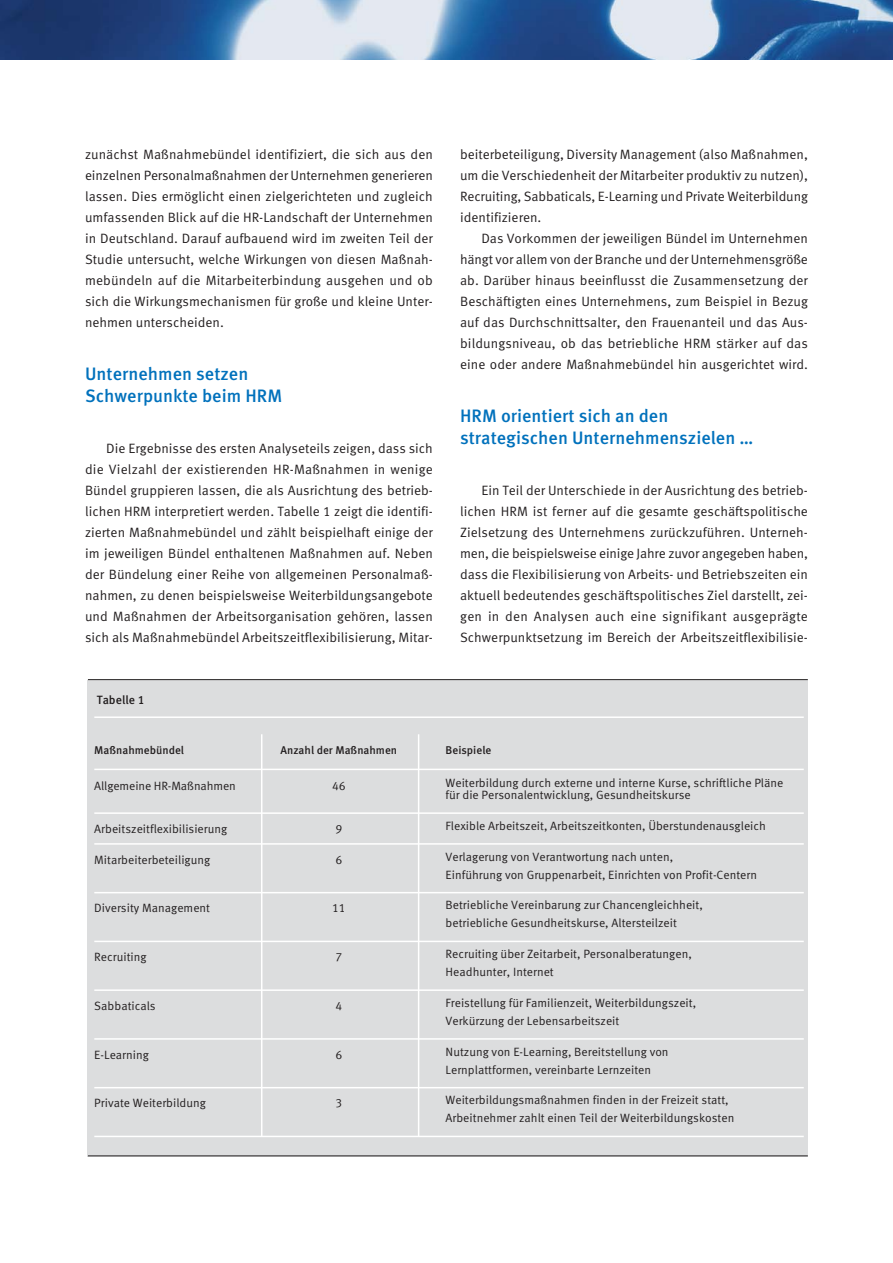
<style>
.page{position:relative;width:893px;height:1263px;background:#fff}
.page>*{position:absolute;margin:0;border:0;box-sizing:border-box;transform-origin:0 0}
.t1{font:500 18px/21.6px "Meta Pro";color:#0071bc}
.t2{font:13.5px/21px "Meta Pro";color:#231f20;text-align:justify}
.t3{font:12px/18px "Meta Pro";color:#231f20}
.t4{font:500 12px "Meta Pro";color:#231f20}
.t5{font:500 11.25px "Meta Pro";color:#231f20}
</style>
<div class="page">
<img style="left:0;top:0;width:892px;height:60px">
<div style="left:88px;top:680px;width:720px;height:477px;background:#dcddde"></div>
<hr style="left:88px;top:679px;width:720px;height:1px;background:#231f20">
<hr style="left:94px;top:716px;width:710px;height:2px;background:#fff">
<hr style="left:94px;top:769px;width:710px;height:1px;background:#fff">
<hr style="left:94px;top:812px;width:710px;height:2px;background:#fff">
<hr style="left:94px;top:843px;width:710px;height:2px;background:#fff">
<hr style="left:94px;top:892px;width:710px;height:1px;background:#fff">
<hr style="left:94px;top:941px;width:710px;height:1px;background:#fff">
<hr style="left:94px;top:989px;width:710px;height:2px;background:#fff">
<hr style="left:94px;top:1038px;width:710px;height:2px;background:#fff">
<hr style="left:94px;top:1087px;width:710px;height:1px;background:#fff">
<hr style="left:94px;top:1136px;width:710px;height:1px;background:#fff">
<hr style="left:88px;top:1156px;width:720px;height:1px;background:#231f20">
<hr style="left:261px;top:734px;width:1px;height:402px;background:#fff">
<hr style="left:418px;top:734px;width:1px;height:402px;background:#fff">
<p class="t2" style="left:85px;top:145px;width:349px">zunächst Maßnahmebündel identifiziert, die sich aus den einzelnen Personalmaßnahmen der Unternehmen generieren lassen. Dies ermöglicht einen zielgerichteten und zugleich umfassenden Blick auf die HR-Landschaft der Unternehmen in Deutschland. Darauf aufbauend wird im zweiten Teil der Studie untersucht, welche Wirkungen von diesen Maßnah&shy;mebündeln auf die Mitarbeiterbindung ausgehen und ob sich die Wirkungsmechanismen für große und kleine Unter&shy;nehmen unterscheiden.</p>
<h1 class="t1" style="left:85px;top:365px;width:199px">Unternehmen setzen<br>Schwerpunkte beim HRM</h1>
<p class="t2" style="left:85px;top:439px;width:349px;text-indent:21px">Die Ergebnisse des ersten Analyseteils zeigen, dass sich die Vielzahl der existierenden HR-Maßnahmen in wenige Bündel gruppieren lassen, die als Ausrichtung des betrieb - lichen HRM interpretiert werden. Tabelle 1 zeigt die identifi&shy;zierten Maßnahmebündel und zählt beispielhaft einige der im jeweiligen Bündel enthaltenen Maßnahmen auf. Neben der Bündelung einer Reihe von allgemeinen Personalmaß&shy;nahmen, zu denen beispielsweise Weiterbildungsangebote und Maßnahmen der Arbeitsorganisation gehören, lassen sich als Maßnahmebündel Arbeitszeit flexibilisierung, Mitar-</p>
<p class="t4" style="left:97px;top:695px;width:49px">Tabelle 1</p>
<p class="t2" style="left:460px;top:145px;width:349px">beiterbeteiligung, Diversity Management (also Maßnahmen, um die Verschiedenheit der Mit arbeiter produktiv zu nutzen), Recruiting, Sabbaticals, E-Learning und Private Weiterbildung identifizieren.</p>
<p class="t2" style="left:460px;top:229px;width:349px;text-indent:21px">Das Vorkommen der jeweiligen Bündel im Unternehmen hängt vor allem von der Branche und der Unternehmensgröße ab. Darüber hinaus beeinflusst die Zusammensetzung der Beschäftigten eines Unternehmens, zum Beispiel in Bezug auf das Durchschnittsalter, den Frauenanteil und das Aus - bildungsniveau, ob das betriebliche HRM stärker auf das eine oder andere Maßnahmebündel hin ausgerichtet wird.</p>
<h1 class="t1" style="left:460px;top:407px;width:295px">HRM orientiert sich an den strategischen Unternehmenszielen …</h1>
<p class="t2" style="left:460px;top:481px;width:349px;text-indent:21px">Ein Teil der Unterschiede in der Ausrichtung des betrieb&shy;lichen HRM ist ferner auf die gesamte geschäftspolitische Zielsetzung des Unternehmens zurückzuführen. Unterneh&shy;men, die beispielsweise einige Jahre zuvor angegeben haben, dass die Flexibilisierung von Arbeits- und Betriebszeiten ein aktuell bedeutendes geschäftspolitisches Ziel darstellt, zei&shy;gen in den Analysen auch eine signifikant ausgeprägte Schwerpunktsetzung im Bereich der Arbeitszeitflexibilisie-</p>
<p class="t5" style="left:94px;top:746px;width:91px">Maßnahmebündel</p>
<p class="t5" style="left:280px;top:746px;width:118px">Anzahl der Maßnahmen</p>
<p class="t5" style="left:445px;top:746px;width:47px">Beispiele</p>
<p class="t3" style="left:94px;top:778px;width:143px">Allgemeine HR-Maßnahmen</p>
<p class="t3" style="left:332px;top:778px;width:15px">46</p>
<p class="t3" style="left:445px;top:778px;width:339px;line-height:12px">Weiterbildung durch externe und interne Kurse, schriftliche Pläne für die Personalentwicklung, Gesundheitskurse</p>
<p class="t3" style="left:94px;top:821px;width:134px">Arbeitszeitflexibilisierung</p>
<p class="t3" style="left:335px;top:821px;width:8px">9</p>
<p class="t3" style="left:445px;top:818px;width:322px">Flexible Arbeitszeit, Arbeitszeitkonten, Überstundenausgleich</p>
<p class="t3" style="left:94px;top:851px;width:117px">Mitarbeiterbeteiligung</p>
<p class="t3" style="left:335px;top:851px;width:8px">6</p>
<p class="t3" style="left:445px;top:848px;width:313px">Verlagerung von Verantwortung nach unten,<br>Einführung von Gruppenarbeit, Einrichten von Profit-Centern</p>
<p class="t3" style="left:94px;top:900px;width:117px">Diversity Management</p>
<p class="t3" style="left:332px;top:900px;width:15px">11</p>
<p class="t3" style="left:445px;top:897px;width:259px">Betriebliche Vereinbarung zur Chancengleichheit, betriebliche Gesundheitskurse, Altersteilzeit</p>
<p class="t3" style="left:94px;top:949px;width:54px">Recruiting</p>
<p class="t3" style="left:335px;top:949px;width:8px">7</p>
<p class="t3" style="left:445px;top:946px;width:248px">Recruiting über Zeitarbeit, Personalberatungen,<br>Headhunter, Internet</p>
<p class="t3" style="left:94px;top:998px;width:63px">Sabbaticals</p>
<p class="t3" style="left:335px;top:998px;width:8px">4</p>
<p class="t3" style="left:445px;top:995px;width:252px">Freistellung für Familienzeit, Weiterbildungszeit,<br>Verkürzung der Lebensarbeitszeit</p>
<p class="t3" style="left:94px;top:1046px;width:56px">E-Learning</p>
<p class="t3" style="left:335px;top:1046px;width:8px">6</p>
<p class="t3" style="left:445px;top:1043px;width:224px">Nutzung von E-Learning, Bereitstellung von<br>Lernplattformen, vereinbarte Lernzeiten</p>
<p class="t3" style="left:94px;top:1095px;width:113px">Private Weiterbildung</p>
<p class="t3" style="left:335px;top:1095px;width:8px">3</p>
<p class="t3" style="left:445px;top:1092px;width:290px">Weiterbildungsmaßnahmen finden in der Freizeit statt,<br>Arbeitnehmer zahlt einen Teil der Weiterbildungskosten</p>
</div>
